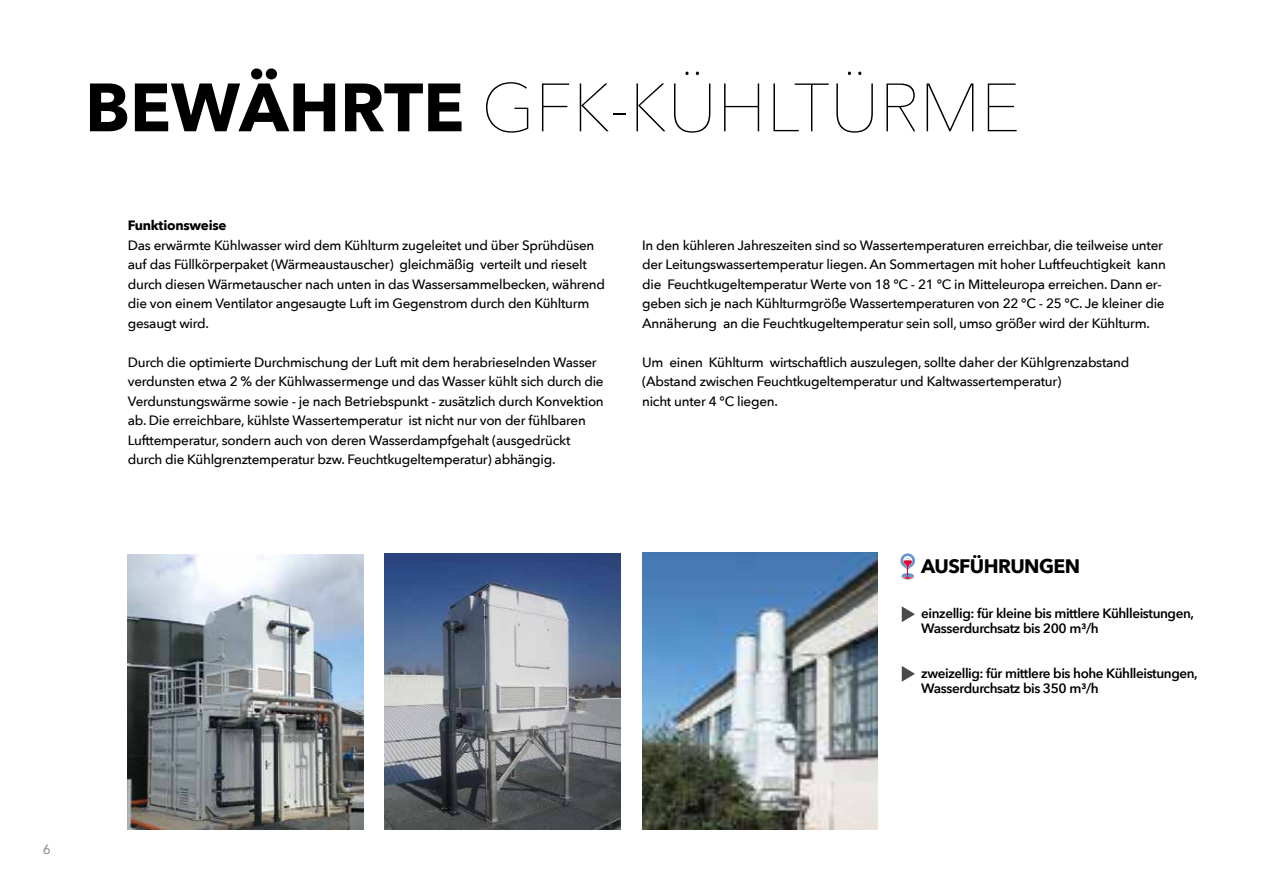
<style>
.page{position:relative;width:1263px;height:893px;background:#fff}
.page>*{position:absolute;margin:0;border:0;box-sizing:border-box;transform-origin:0 0}
.t1{font:200 67.5px "Avenir Next";color:#000}
.t2{font:700 19.5px "Avenir Next";letter-spacing:-.03em;color:#000}
.t3{font:500 13.5px/19.5px "Avenir Next";letter-spacing:-.02em;color:#000}
.t4{font:600 13.5px/15px "Avenir Next";letter-spacing:-.03em;color:#000}
.t5{font:700 13.5px "Avenir Next";letter-spacing:-.02em;color:#000}
.t6{font:500 13.5px "Avenir Next";color:#929292}
.s1{font-weight:700}
</style>
<div class="page">
<img style="left:128px;top:555px;width:236px;height:275px">
<img style="left:385px;top:553px;width:236px;height:277px">
<img style="left:642px;top:553px;width:235px;height:276px">
<svg style="left:902px;top:606px;width:13px;height:16px"></svg>
<svg style="left:902px;top:666px;width:13px;height:16px"></svg>
<svg style="left:900px;top:553px;width:15px;height:26px"></svg>
<h1 class="t1" style="left:85px;top:51px;width:937px"><span class="s1">BEWÄHRTE</span> GFK-KÜHLTÜRME</h1>
<p class="t5" style="left:128px;top:214px;width:100px">Funktionsweise</p>
<p class="t3" style="left:128px;top:235px;width:479px">Das erwärmte Kühlwasser wird dem Kühlturm zugeleitet und über Sprühdüsen auf das Füllkörperpaket (Wärmeaustauscher) gleichmäßig verteilt und rieselt durch diesen Wärmetauscher nach unten in das Wassersammelbecken, während die von einem Ventilator angesaugte Luft im Gegenstrom durch den Kühlturm gesaugt wird.</p>
<p class="t3" style="left:128px;top:352px;width:477px">Durch die optimierte Durchmischung der Luft mit dem herabrieselnden Wasser verdunsten etwa 2 % der Kühlwassermenge und das Wasser kühlt sich durch die Verdunstungswärme sowie - je nach Betriebspunkt - zusätzlich durch Konvektion ab. Die erreichbare, kühlste Wassertemperatur ist nicht nur von der fühlbaren Lufttemperatur, sondern auch von deren Wasserdampfgehalt (ausgedrückt durch die Kühlgrenztemperatur bzw. Feuchtkugeltemperatur) abhängig.</p>
<p class="t3" style="left:642px;top:235px;width:525px">In den kühleren Jahreszeiten sind so Wassertemperaturen erreichbar, die teilweise unter der Leitungswassertemperatur liegen. An Sommertagen mit hoher Luftfeuchtigkeit kann die Feuchtkugeltemperatur Werte von 18 °C - 21 °C in Mitteleuropa erreichen. Dann er&shy;geben sich je nach Kühlturmgröße Wassertemperaturen von 22 °C - 25 °C. Je kleiner die Annäherung an die Feuchtkugeltemperatur sein soll, umso größer wird der Kühlturm.</p>
<p class="t3" style="left:642px;top:352px;width:489px">Um einen Kühlturm wirtschaftlich auszulegen, sollte daher der Kühlgrenzabstand (Abstand zwischen Feuchtkugeltemperatur und Kaltwassertemperatur)<br>nicht unter 4 °C liegen.</p>
<h2 class="t2" style="left:921px;top:549px;width:160px">AUSFÜHRUNGEN</h2>
<p class="t4" style="left:921px;top:606px;width:274px">einzellig: für kleine bis mittlere Kühlleistungen,<br>Wasserdurchsatz bis 200 m³/h</p>
<p class="t4" style="left:921px;top:666px;width:278px">zweizellig: für mittlere bis hohe Kühlleistungen,<br>Wasserdurchsatz bis 350 m³/h</p>
<p class="t6" style="left:43px;top:838px;width:10px">6</p>
</div>
